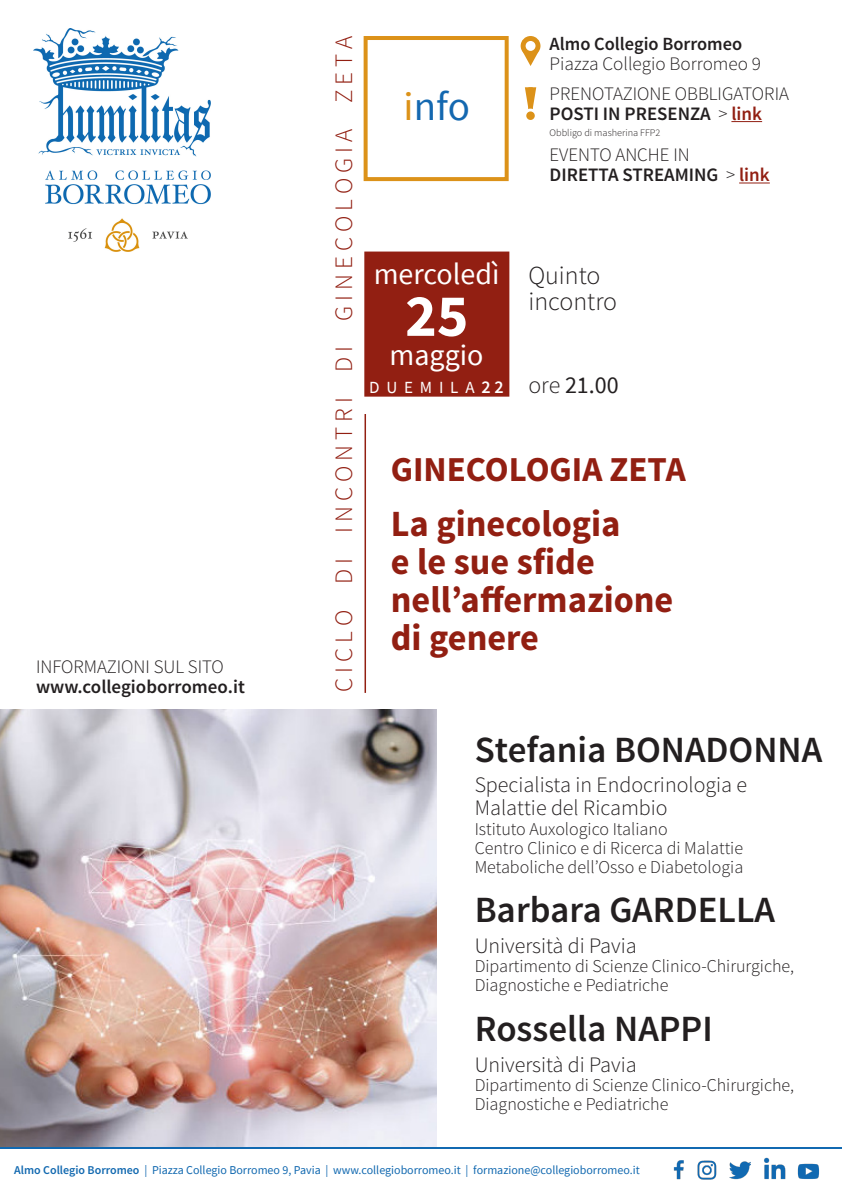
<style>
.page{position:relative;width:842px;height:1191px;background:#fff}
.page>*{position:absolute;margin:0;border:0;box-sizing:border-box;transform-origin:0 0}
.t1{font:700 60px "Source Sans Pro";color:#fff}
.t2{font:41px "Source Sans Pro";color:#1468b0}
.t3{font:700 37px/38px "Source Sans Pro";color:#921f12}
.t4{font:600 37px "Source Sans Pro";color:#231f20}
.t5{font:700 35px "Source Sans Pro";color:#921f12}
.t6{font:30px "Source Sans Pro";color:#fff}
.t7{font:300 26px "Source Sans Pro";color:#231f20}
.t8{font:300 25px "Source Sans Pro";color:#921f12}
.t9{font:24px "Source Sans Pro";color:#231f20}
.t10{font:300 22px/23px "Source Sans Pro";color:#231f20}
.t11{font:300 19px "Source Sans Pro";color:#231f20}
.t12{font:600 19px "Source Sans Pro";color:#231f20}
.t13{font:600 18.6px "Source Sans Pro";color:#231f20}
.t14{font:300 18px/19px "Source Sans Pro";color:#231f20}
.t15{font:17px "Source Sans Pro";color:#fff}
.t16{font:12px "Source Sans Pro";color:#1269b0}
.t17{font:300 10px "Source Sans Pro";color:#231f20}
.s1{color:#dc9219}
.s2{font-weight:300}
.s3{color:#921f12}
.s4{font-weight:600;font-size:18px}
.s5{font-weight:600}
</style>
<div class="page">
<img style="left:0;top:710px;width:437px;height:436px">
<div style="left:364px;top:36px;width:145px;height:145px;background:#fff;border:4px solid #dc9219"></div>
<div style="left:364px;top:251px;width:145px;height:145px;background:#921f12;border:4px solid #921f12"></div>
<hr style="left:0;top:1146px;width:842px;height:2px;background:#1169b1">
<img style="left:673px;top:1160px;width:11px;height:20px">
<img style="left:697px;top:1160px;width:20px;height:20px">
<img style="left:729px;top:1161px;width:22px;height:19px">
<img style="left:764px;top:1157px;width:22px;height:23px">
<img style="left:797px;top:1163px;width:22px;height:16px">
<svg style="left:521px;top:36px;width:19px;height:20px"></svg>
<svg style="left:523px;top:52px;width:15px;height:14px"></svg>
<div style="left:526px;top:41px;width:9px;height:10px;background:#fff;border-radius:50%"></div>
<svg style="left:525px;top:87px;width:11px;height:22px"></svg>
<div style="left:526px;top:111px;width:9px;height:9px;background:#dc9219;border-radius:50%"></div>
<hr style="left:731px;top:121px;width:31px;height:1px;background:#921f12">
<hr style="left:739px;top:182px;width:31px;height:1px;background:#921f12">
<hr style="left:364px;top:414px;width:2px;height:279px;background:#921f12">
<img style="left:34px;top:28px;width:176px;height:223px">
<p class="t11" style="left:36px;top:655px;width:189px">INFORMAZIONI SUL SITO</p>
<p class="t12" style="left:36px;top:674px;width:210px">www.collegioborromeo.it</p>
<p class="t8" style="left:329px;top:691px;width:657px;rotate:-90deg">C I C L O D I I N C O N T R I D I G I N E C O L O G I A Z E T A</p>
<p class="t2" style="left:404px;top:80px;width:68px"><span class="s1">i</span>nfo</p>
<p class="t13" style="left:550px;top:32px;width:194px">Almo Collegio Borromeo</p>
<p class="t11" style="left:550px;top:52px;width:213px">Piazza Collegio Borromeo 9</p>
<p class="t11" style="left:550px;top:82px;width:241px">PRENOTAZIONE OBBLIGATORIA</p>
<p class="t12" style="left:550px;top:101px;width:214px">POSTI IN PRESENZA <span class="s2">&gt;</span> <span class="s3">link</span></p>
<p class="t17" style="left:550px;top:126px;width:112px">Obbligo di masherina FFP2</p>
<p class="t11" style="left:550px;top:143px;width:142px">EVENTO ANCHE IN</p>
<p class="t12" style="left:550px;top:163px;width:222px">DIRETTA STREAMING <span class="s2">&gt;</span> <span class="s3">link</span></p>
<p class="t6" style="left:374px;top:255px;width:127px">mercoledì</p>
<p class="t1" style="left:405px;top:277px;width:65px">25</p>
<p class="t6" style="left:390px;top:335px;width:95px">maggio</p>
<p class="t15" style="left:369px;top:376px;width:136px">D U E M I L A <span class="s4">2 2</span></p>
<p class="t7" style="left:528px;top:259px;width:74px">Quinto</p>
<p class="t7" style="left:528px;top:285px;width:90px">incontro</p>
<p class="t9" style="left:528px;top:370px;width:92px"><span class="s2">ore</span> 21.00</p>
<p class="t5" style="left:391px;top:447px;width:296px">GINECOLOGIA ZETA</p>
<p class="t3" style="left:391px;top:506px;width:231px">La ginecologia</p>
<p class="t3" style="left:391px;top:544px;width:284px">e le sue sfide nell’affermazione</p>
<p class="t3" style="left:391px;top:620px;width:150px">di genere</p>
<p class="t4" style="left:475px;top:726px;width:349px">Stefania BONADONNA</p>
<p class="t10" style="left:475px;top:774px;width:274px">Specialista in Endocrinologia e<br>Malattie del Ricambio</p>
<p class="t14" style="left:475px;top:819px;width:195px">Istituto Auxologico Italiano</p>
<p class="t14" style="left:475px;top:838px;width:270px">Centro Clinico e di Ricerca di Malattie<br>Metaboliche dell’Osso e Diabetologia</p>
<p class="t4" style="left:475px;top:886px;width:302px">Barbara GARDELLA</p>
<p class="t10" style="left:475px;top:934px;width:164px">Università di Pavia</p>
<p class="t14" style="left:475px;top:956px;width:321px">Dipartimento di Scienze Clinico-Chirurgiche,<br>Diagnostiche e Pediatriche</p>
<p class="t4" style="left:475px;top:1005px;width:240px">Rossella NAPPI</p>
<p class="t10" style="left:475px;top:1053px;width:164px">Università di Pavia</p>
<p class="t14" style="left:475px;top:1075px;width:321px">Dipartimento di Scienze Clinico-Chirurgiche,<br>Diagnostiche e Pediatriche</p>
<p class="t16" style="left:14px;top:1162px;width:627px"><span class="s5">Almo Collegio Borromeo</span> | Piazza Collegio Borromeo 9, Pavia | www.collegioborromeo.it | formazione@collegioborromeo.it</p>
</div>
